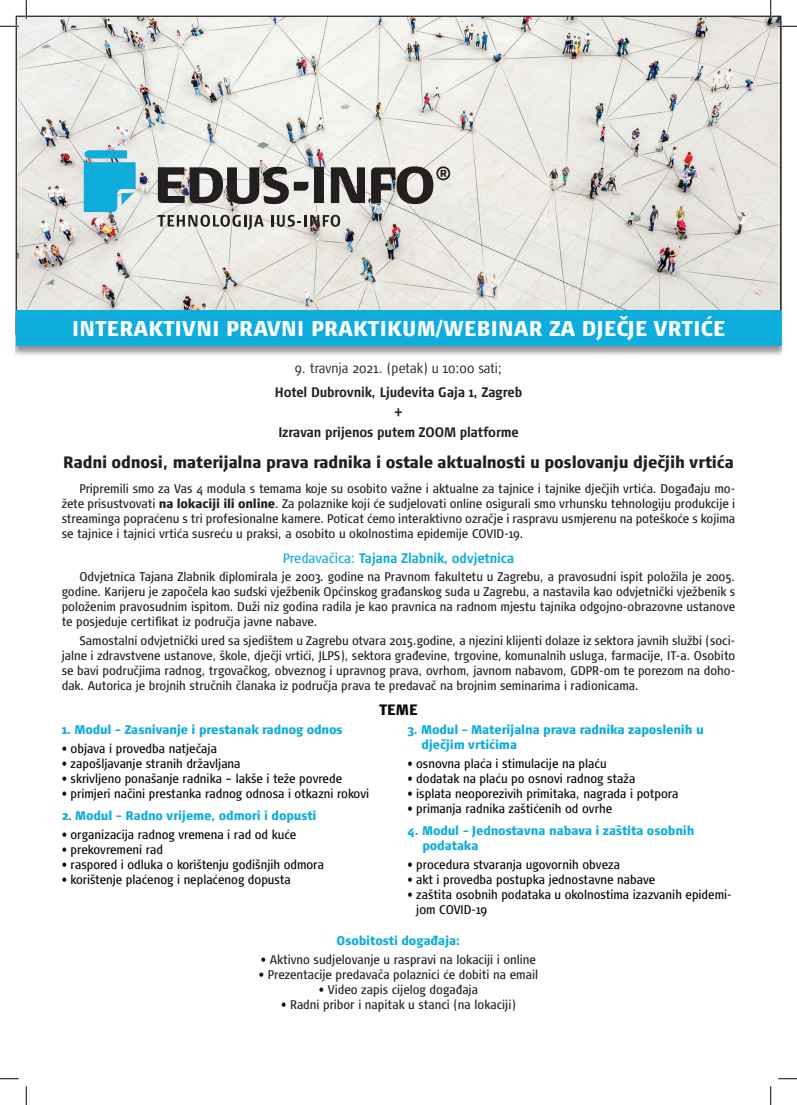
<style>
.page{position:relative;width:797px;height:1105px;background:#fff}
.page>*{position:absolute;margin:0;border:0;box-sizing:border-box;transform-origin:0 0}
.t1{font:900 condensed 21.25px "Signa Pro";letter-spacing:.02em;color:#fff}
.t2{font:900 condensed 16.5px "Signa Pro";color:#231f20}
.t3{font:900 condensed 15px "Signa Pro";color:#080302}
.t4{font:700 condensed 13.75px/20px "Signa Pro";color:#231f20;text-align:center}
.t5{font:700 condensed 13.75px "Signa Pro";letter-spacing:-.005em;color:#0eaddb}
.t6{font:300 condensed 13.75px "Signa Pro";color:#231f20}
.t7{font:condensed 12.5px/15px "Signa Pro";color:#231f20;text-align:justify}
.t8{font:condensed 12.5px/15px "Signa Pro";color:#080302}
.t9{font:900 condensed 12.5px/15px "Signa Pro";letter-spacing:-.01em;color:#0eaddb}
.s1{font-weight:900}
.s2{font-weight:400}
.s3{font-weight:700}
.s4{color:#080302}
</style>
<div class="page">
<img style="left:18px;top:18px;width:761px;height:292px">
<div style="left:16px;top:310px;width:765px;height:47px;background:#231f20;opacity:.5"></div>
<div style="left:16px;top:311px;width:765px;height:35px;background:#0eaddb"></div>
<svg style="left:84px;top:150px;width:52px;height:62px"></svg>
<div style="left:314px;top:167px;width:10px;height:36px;background:#231f20"></div>
<svg style="left:331px;top:167px;width:34px;height:36px"></svg>
<svg style="left:371px;top:166px;width:79px;height:38px"></svg>
<svg style="left:158px;top:167px;width:150px;height:37px"></svg>
<svg style="left:158px;top:215px;width:106px;height:15px"></svg>
<svg style="left:271px;top:215px;width:69px;height:12px"></svg>
<svg style="left:0;top:25px;width:19px;height:2px"></svg>
<svg style="left:778px;top:25px;width:19px;height:2px"></svg>
<svg style="left:0;top:1078px;width:19px;height:1px"></svg>
<svg style="left:778px;top:1078px;width:19px;height:1px"></svg>
<svg style="left:25px;top:0;width:2px;height:19px"></svg>
<svg style="left:25px;top:1086px;width:2px;height:19px"></svg>
<svg style="left:770px;top:0;width:1px;height:19px"></svg>
<svg style="left:770px;top:1086px;width:1px;height:19px"></svg>
<h1 class="t1" style="left:72px;top:316px;width:654px">INTERAKTIVNI PRAVNI PRAKTIKUM/WEBINAR ZA DJEČJE VRTIĆE</h1>
<p class="t6" style="left:295px;top:360px;width:208px">9. travnja 2021. (petak) u 10:00 sati;</p>
<p class="t4" style="left:275px;top:382px;width:249px">Hotel Dubrovnik, Ljudevita Gaja 1, Zagreb +<br>Izravan prijenos putem ZOOM platforme</p>
<h2 class="t2" style="left:63px;top:451px;width:672px">Radni odnosi, materijalna prava radnika i ostale aktualnosti u poslovanju dječjih vrtića</h2>
<p class="t7" style="left:62px;top:481px;width:675px;text-indent:18px">Pripremili smo za Vas 4 modula s temama koje su osobito važne i aktualne za tajnice i tajnike dječjih vrtića. Događaju mo&shy;žete prisustvovati <span class="s1">na lokaciji ili online</span>. Za polaznike koji će sudjelovati online osigurali smo vrhunsku tehnologiju produkcije i streaminga popraćenu s tri profesionalne kamere. Poticat ćemo interaktivno ozračje i raspravu usmjerenu na poteškoće s kojima se tajnice i tajnici vrtića susreću u praksi, a osobito u okolnostima epidemije COVID-19.</p>
<p class="t5" style="left:283px;top:549px;width:233px"><span class="s2">Predavačica:</span> Tajana Zlabnik, odvjetnica</p>
<p class="t7" style="left:62px;top:569px;width:675px;text-indent:18px">Odvjetnica Tajana Zlabnik diplomirala je 2003. godine na Pravnom fakultetu u Zagrebu, a pravosudni ispit položila je 2005. godine. Karijeru je započela kao sudski vježbenik Općinskog građanskog suda u Zagrebu, a nastavila kao odvjetnički vježbenik s položenim pravosudnim ispitom. Duži niz godina radila je kao pravnica na radnom mjestu tajnika odgojno-obrazovne ustanove te posjeduje certifikat iz područja javne nabave.</p>
<p class="t7" style="left:62px;top:633px;width:675px;text-indent:18px">Samostalni odvjetnički ured sa sjedištem u Zagrebu otvara 2015.godine, a njezini klijenti dolaze iz sektora javnih službi (soci&shy;jalne i zdravstvene ustanove, škole, dječji vrtići, JLPS), sektora građevine, trgovine, komunalnih usluga, farmacije, IT-a. Osobito se bavi područjima radnog, trgovačkog, obveznog i upravnog prava, ovrhom, javnom nabavom, GDPR-om te porezom na doho&shy;dak. Autorica je brojnih stručnih članaka iz područja prava te predavač na brojnim seminarima i radionicama.</p>
<p class="t3" style="left:379px;top:700px;width:40px">TEME</p>
<p class="t9" style="left:62px;top:722px;width:282px">1. Modul <span class="s3">–</span> Zasnivanje i prestanak radnog odnos</p>
<p class="t8" style="left:62px;top:741px;width:157px">• objava i provedba natječaja</p>
<p class="t8" style="left:62px;top:756px;width:180px">• zapošljavanje stranih državljana</p>
<p class="t8" style="left:62px;top:771px;width:282px">• skrivljeno ponašanje radnika – lakše i teže povrede</p>
<p class="t8" style="left:62px;top:786px;width:309px">• primjeri načini prestanka radnog odnosa i otkazni rokovi</p>
<p class="t9" style="left:62px;top:808px;width:256px">2. Modul <span class="s3">–</span> Radno vrijeme, odmori i dopusti</p>
<p class="t8" style="left:62px;top:827px;width:236px">• organizacija radnog vremena i rad od kuće</p>
<p class="t8" style="left:62px;top:842px;width:103px">• prekovremeni rad</p>
<p class="t8" style="left:62px;top:857px;width:264px">• raspored i odluka o korištenju godišnjih odmora</p>
<p class="t8" style="left:62px;top:872px;width:231px">• korištenje plaćenog i neplaćenog dopusta</p>
<p class="t9" style="left:421px;top:722px;width:284px;text-indent:-14px">3. Modul <span class="s3">–</span> Materijalna prava radnika zaposlenih u dječjim vrtićima</p>
<p class="t8" style="left:407px;top:756px;width:201px">• osnovna plaća i stimulacije na plaću</p>
<p class="t8" style="left:407px;top:771px;width:229px">• dodatak na plaću po osnovi radnog staža</p>
<p class="t8" style="left:407px;top:786px;width:272px">• isplata neoporezivih primitaka, nagrada i potpora</p>
<p class="t8" style="left:407px;top:801px;width:206px">• primanja radnika zaštićenih od ovrhe</p>
<p class="t9" style="left:422px;top:823px;width:273px;text-indent:-15px">4. Modul <span class="s3">–</span> Jednostavna nabava i zaštita osobnih podataka</p>
<p class="t8" style="left:407px;top:857px;width:214px">• procedura stvaranja ugovornih obveza</p>
<p class="t8" style="left:407px;top:872px;width:249px">• akt i provedba postupka jednostavne nabave</p>
<p class="t8" style="left:416px;top:887px;width:317px;text-indent:-9px">• zaštita osobnih podataka u okolnostima izazvanih epidemi&shy;jom COVID-19</p>
<p class="t9" style="left:336px;top:933px;width:125px">Osobitosti događaja:</p>
<p class="t7" style="left:261px;top:952px;width:276px"><span class="s4">•</span> Aktivno sudjelovanje u raspravi na lokaciji i online</p>
<p class="t7" style="left:259px;top:967px;width:281px"><span class="s4">•</span> Prezentacije predavača polaznici će dobiti na email</p>
<p class="t7" style="left:319px;top:982px;width:161px"><span class="s4">•</span> Video zapis cijelog događaja</p>
<p class="t7" style="left:281px;top:997px;width:236px"><span class="s4">•</span> Radni pribor i napitak u stanci (na lokaciji)</p>
</div>
